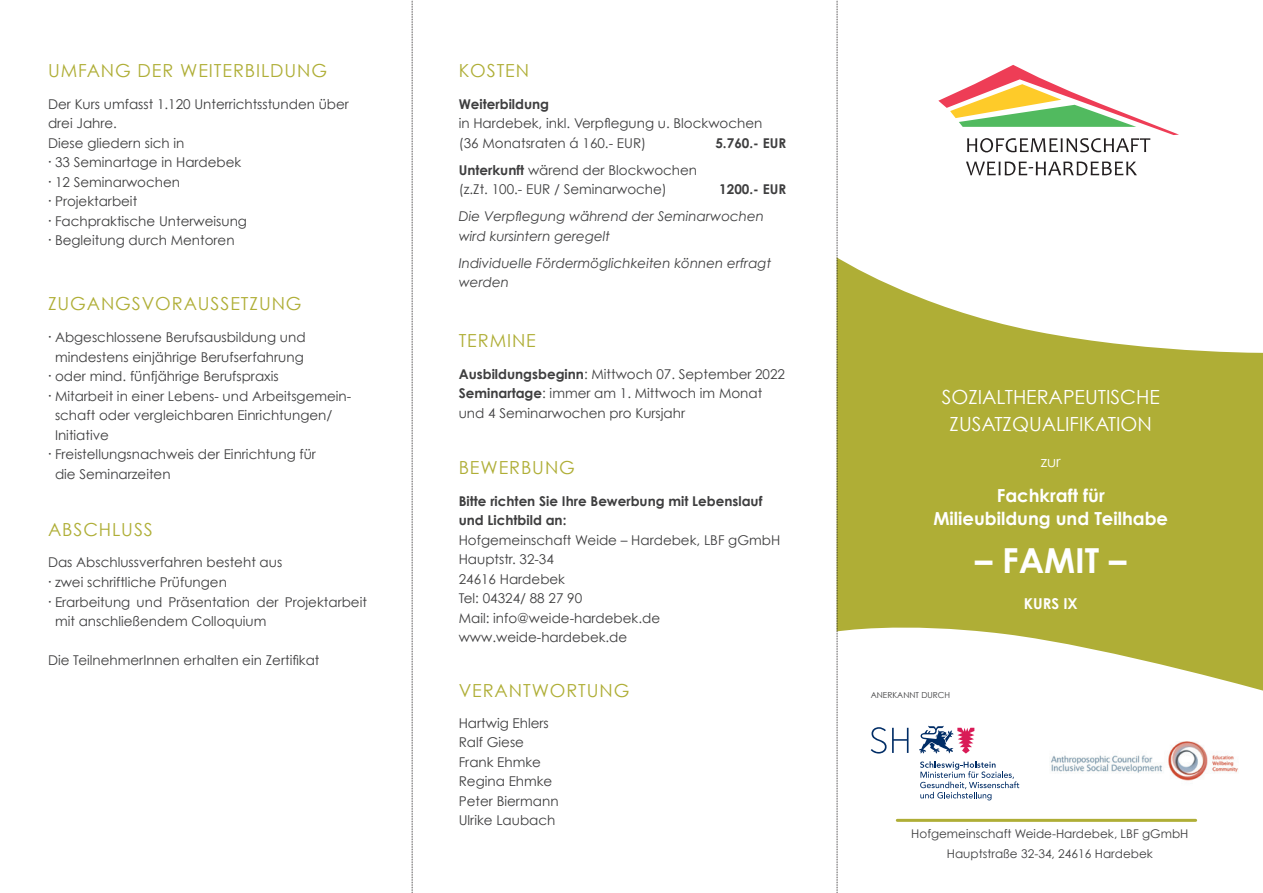
<style>
.page{position:relative;width:1263px;height:893px;background:#fff}
.page>*{position:absolute;margin:0;border:0;box-sizing:border-box;transform-origin:0 0}
.t1{font:700 34.5px "Century Gothic";color:#fff}
.t2{font:19.5px/27px "Century Gothic";color:#fff;text-align:center}
.t3{font:18px "Century Gothic";letter-spacing:.05em;color:#afae36}
.t4{font:700 18px/22.5px "Century Gothic";color:#fff;text-align:center}
.t5{font:700 15px "Century Gothic";color:#fff}
.t6{font:15px "Century Gothic";color:#fff}
.t7{font:13.5px/19.5px "Century Gothic";color:#3e3e3f}
.t8{font:italic 13.5px/19.5px "Century Gothic";color:#3e3e3f}
.t9{font:700 13.5px/19.5px "Century Gothic";color:#3e3e3f}
.t10{font:12px/19.5px "Century Gothic";color:#3e3e3f;text-align:center}
.t11{font:8.25px "Century Gothic";color:#3e3e3f}
.s1{font-weight:700}
</style>
<div class="page">
<svg style="left:838px;top:258px;width:425px;height:433px;fill:#afae36"></svg>
<svg style="left:938px;top:65px;width:241px;height:87px"></svg>
<svg style="left:966px;top:162px;width:171px;height:13px"></svg>
<svg style="left:920px;top:761px;width:99px;height:39px"></svg>
<svg style="left:871px;top:727px;width:15px;height:27px"></svg>
<svg style="left:892px;top:728px;width:16px;height:25px"></svg>
<svg style="left:919px;top:726px;width:55px;height:28px"></svg>
<img style="left:1051px;top:741px;width:187px;height:40px">
<hr style="left:897px;top:819px;width:299px;height:3px;background:#afae36">
<svg style="left:837px;top:0;width:1px;height:893px"></svg>
<svg style="left:412px;top:0;width:1px;height:893px"></svg>
<h3 class="t3" style="left:48px;top:60px;width:281px">UMFANG DER WEITERBILDUNG</h3>
<p class="t7" style="left:48px;top:94px;width:302px">Der Kurs umfasst 1.120 Unterrichtsstunden über drei Jahre.<br>Diese gliedern sich in</p>
<p class="t7" style="left:48px;top:152px;width:195px"><sup>•</sup> 33 Seminartage in Hardebek</p>
<p class="t7" style="left:48px;top:172px;width:134px"><sup>•</sup> 12 Seminarwochen</p>
<p class="t7" style="left:48px;top:191px;width:91px"><sup>•</sup> Projektarbeit</p>
<p class="t7" style="left:48px;top:211px;width:200px"><sup>•</sup> Fachpraktische Unterweisung</p>
<p class="t7" style="left:48px;top:230px;width:188px"><sup>•</sup> Begleitung durch Mentoren</p>
<h3 class="t3" style="left:48px;top:293px;width:255px">ZUGANGSVORAUSSETZUNG</h3>
<p class="t7" style="left:48px;top:327px;width:259px;text-align:center"><sup>•</sup> Abgeschlossene Berufsausbildung und mindestens einjährige Berufserfahrung</p>
<p class="t7" style="left:48px;top:366px;width:232px"><sup>•</sup> oder mind. fünfjährige Berufspraxis</p>
<p class="t7" style="left:55px;top:386px;width:298px;text-indent:-7px"><sup>•</sup> Mitarbeit in einer Lebens- und Arbeitsgemein&shy;schaft oder vergleichbaren Einrichtungen/<br>Initiative</p>
<p class="t7" style="left:55px;top:444px;width:262px;text-indent:-7px"><sup>•</sup> Freistellungsnachweis der Einrichtung für die Seminarzeiten</p>
<h3 class="t3" style="left:48px;top:518px;width:106px">ABSCHLUSS</h3>
<p class="t7" style="left:48px;top:553px;width:236px">Das Abschlussverfahren besteht aus</p>
<p class="t7" style="left:48px;top:572px;width:180px"><sup>•</sup> zwei schriftliche Prüfungen</p>
<p class="t7" style="left:55px;top:592px;width:313px;text-indent:-7px"><sup>•</sup> Erarbeitung und Präsentation der Projektarbeit mit anschließendem Colloquium</p>
<p class="t7" style="left:48px;top:650px;width:273px">Die TeilnehmerInnen erhalten ein Zertifikat</p>
<h3 class="t3" style="left:459px;top:60px;width:72px">KOSTEN</h3>
<p class="t9" style="left:459px;top:94px;width:92px">Weiterbildung</p>
<p class="t7" style="left:459px;top:113px;width:305px">in Hardebek, inkl. Verpflegung u. Blockwochen (36 Monatsraten á 160.- EUR)</p>
<p class="t9" style="left:715px;top:133px;width:72px">5.760.- EUR</p>
<p class="t7" style="left:459px;top:160px;width:240px"><span class="s1">Unterkunft</span> wärend der Blockwochen (z.Zt. 100.- EUR / Seminarwoche)</p>
<p class="t9" style="left:719px;top:179px;width:68px">1200.- EUR</p>
<p class="t8" style="left:459px;top:206px;width:307px">Die Verpflegung während der Seminarwochen wird kursintern geregelt</p>
<p class="t8" style="left:459px;top:253px;width:314px">Individuelle Fördermöglichkeiten können erfragt werden</p>
<h3 class="t3" style="left:459px;top:330px;width:79px">TERMINE</h3>
<p class="t7" style="left:459px;top:364px;width:328px"><span class="s1">Ausbildungsbeginn</span>: Mittwoch 07. September 2022<br><span class="s1">Seminartage</span>: immer am 1. Mittwoch im Monat und 4 Seminarwochen pro Kursjahr</p>
<h3 class="t3" style="left:459px;top:456px;width:118px">BEWERBUNG</h3>
<p class="t9" style="left:459px;top:491px;width:305px">Bitte richten Sie Ihre Bewerbung mit Lebenslauf und Lichtbild an:</p>
<p class="t7" style="left:459px;top:530px;width:323px">Hofgemeinschaft Weide – Hardebek, LBF gGmbH<br>Hauptstr. 32-34<br>24616 Hardebek<br>Tel: 04324/ 88 27 90<br>Mail: info@weide-hardebek.de www.weide-hardebek.de</p>
<h3 class="t3" style="left:459px;top:680px;width:172px">VERANTWORTUNG</h3>
<p class="t7" style="left:459px;top:713px;width:101px">Hartwig Ehlers<br>Ralf Giese<br>Frank Ehmke<br>Regina Ehmke<br>Peter Biermann<br>Ulrike Laubach</p>
<h2 class="t2" style="left:942px;top:384px;width:220px">SOZIALTHERAPEUTISCHE<br>ZUSATZQUALIFIKATION</h2>
<p class="t6" style="left:1041px;top:453px;width:22px">zur</p>
<h3 class="t4" style="left:933px;top:484px;width:236px">Fachkraft für<br>Milieubildung und Teilhabe</h3>
<h1 class="t1" style="left:975px;top:538px;width:153px">– FAMIT –</h1>
<p class="t5" style="left:1024px;top:594px;width:55px">KURS IX</p>
<p class="t11" style="left:871px;top:690px;width:81px">ANERKANNT DURCH</p>
<p class="t10" style="left:911px;top:824px;width:279px">Hofgemeinschaft Weide-Hardebek, LBF gGmbH<br>Hauptstraße 32-34, 24616 Hardebek</p>
</div>
